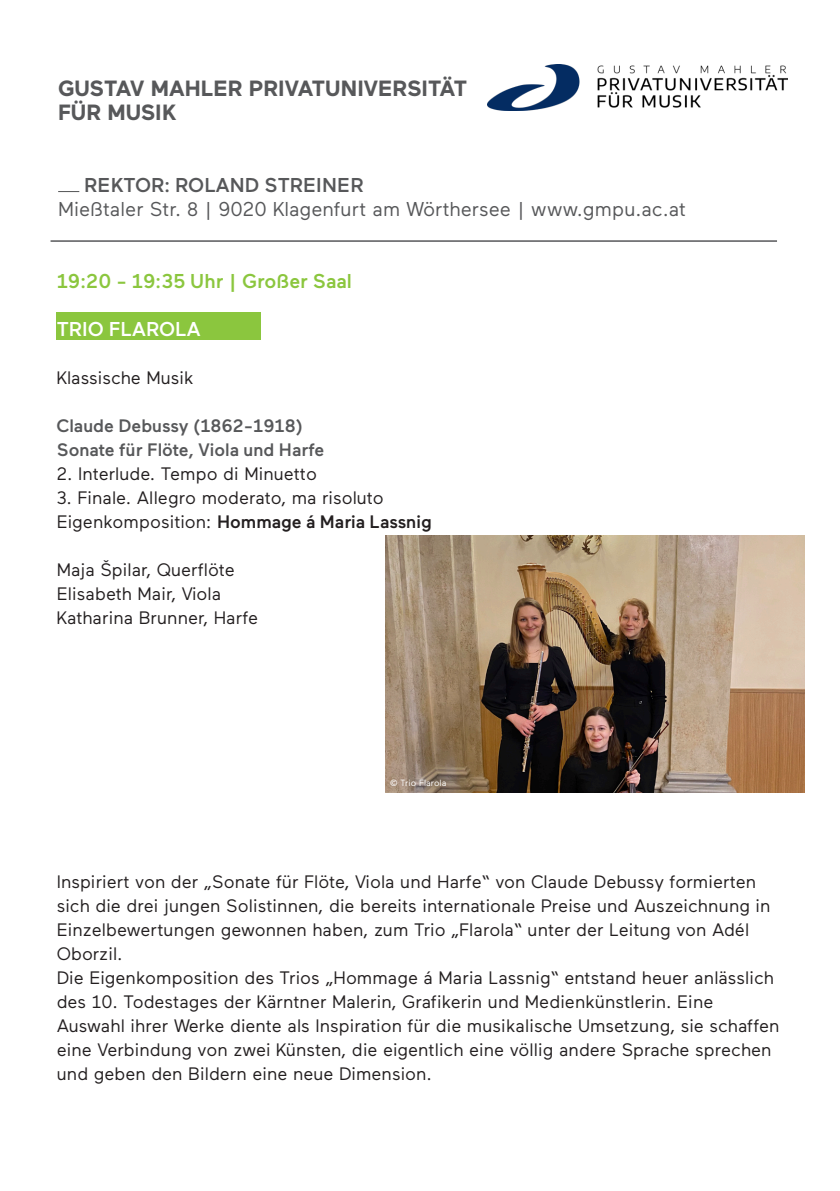
<style>
.page{position:relative;width:840px;height:1191px;background:#fff}
.page>*{position:absolute;margin:0;border:0;box-sizing:border-box;transform-origin:0 0}
.Programm{font:700 22px "Maax";color:#57585a}
.Programm-2{font:20px "Maax";color:#57585a}
.Programm-3{font:500 20px "Maax";color:#8bc63e}
.Programm-4{font:500 20px "Maax";color:#57585a}
.Programm-5{font:500 20px "Maax";color:#fff}
.Programm-6{font:18px/24px "Maax";color:#231f20}
.Programm-7{font:500 18px "Maax";color:#57585a}
.Programm-8{font:500 18px "Maax";color:#231f20}
.Copyright{font:9px "Maax";color:#fff}
.s1{font-weight:400}
</style>
<div class="page">
<div style="left:57px;top:312px;width:204px;height:27px;background:#8bc63e"></div>
<svg style="left:58px;top:191px;width:21px;height:1px"></svg>
<hr style="left:50px;top:240px;width:726px;height:2px;background:#57585a">
<img style="left:385px;top:535px;width:418px;height:257px">
<img style="left:487px;top:64px;width:299px;height:46px">
<p class="Programm" style="left:58px;top:76px;width:410px">GUSTAV MAHLER PRIVATUNIVERSITÄT</p>
<p class="Programm" style="left:58px;top:100px;width:120px">FÜR MUSIK</p>
<p class="Programm-4" style="left:84px;top:174px;width:281px">REKTOR: ROLAND STREINER</p>
<p class="Programm-2" style="left:58px;top:198px;width:629px">Mießtaler Str. 8 | 9020 Klagenfurt am Wörthersee | www.gmpu.ac.at</p>
<p class="Programm-3" style="left:57px;top:270px;width:296px">19:20 - 19:35 Uhr | Großer Saal</p>
<p class="Programm-5" style="left:57px;top:318px;width:145px">TRIO FLAROLA</p>
<p class="Programm-6" style="left:57px;top:366px;width:138px">Klassische Musik</p>
<p class="Programm-7" style="left:57px;top:416px;width:247px">Claude Debussy (1862-1918)</p>
<p class="Programm-7" style="left:57px;top:440px;width:269px">Sonate für Flöte, Viola und Harfe</p>
<p class="Programm-6" style="left:57px;top:462px;width:261px">2. Interlude. Tempo di Minuetto</p>
<p class="Programm-6" style="left:57px;top:486px;width:328px">3. Finale. Allegro moderato, ma risoluto</p>
<p class="Programm-8" style="left:57px;top:512px;width:376px"><span class="s1">Eigenkomposition:</span> Hommage á Maria Lassnig</p>
<p class="Programm-6" style="left:57px;top:558px;width:180px">Maja Špilar, Querflöte</p>
<p class="Programm-6" style="left:57px;top:582px;width:166px">Elisabeth Mair, Viola</p>
<p class="Programm-6" style="left:57px;top:606px;width:203px">Katharina Brunner, Harfe</p>
<p class="Copyright" style="left:390px;top:778px;width:58px">© Trio Flarola</p>
<p class="Programm-6" style="left:57px;top:870px;width:715px">Inspiriert von der „Sonate für Flöte, Viola und Harfe“ von Claude Debussy formierten sich die drei jungen Solistinnen, die bereits internationale Preise und Auszeichnung in Einzelbewertungen gewonnen haben, zum Trio „Flarola“ unter der Leitung von Adél Oborzil.</p>
<p class="Programm-6" style="left:57px;top:966px;width:723px">Die Eigenkomposition des Trios „Hommage á Maria Lassnig“ entstand heuer anlässlich des 10. Todestages der Kärntner Malerin, Grafikerin und Medienkünstlerin. Eine Auswahl ihrer Werke diente als Inspiration für die musikalische Umsetzung, sie schaffen eine Verbindung von zwei Künsten, die eigentlich eine völlig andere Sprache sprechen und geben den Bildern eine neue Dimension.</p>
</div>
